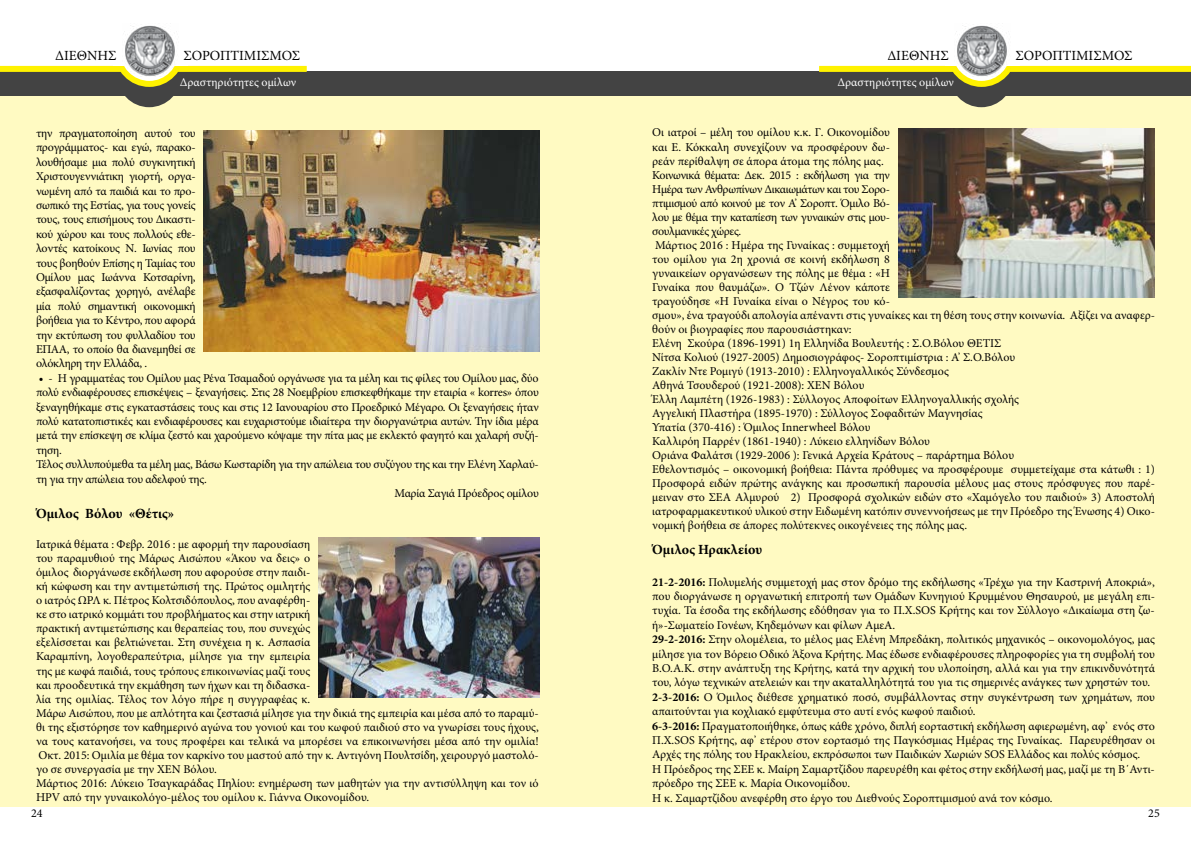
<style>
.page{position:relative;width:1191px;height:842px;background:#fff}
.page>*{position:absolute;margin:0;border:0;box-sizing:border-box;transform-origin:0 0}
.t1{font:14px "Minion Pro";color:#000}
.t2{font:700 14px "Minion Pro";color:#000}
.t3{font:12px/14px "Minion Pro";color:#000}
.t4{font:12px "Minion Pro";letter-spacing:-.02em;color:#000}
.t5{font:12px "Minion Pro";color:#fff}
.s1{font-weight:700}
</style>
<div class="page">
<div style="left:595px;top:88px;width:596px;height:718px;background:#fffac2"></div>
<div style="left:0;top:88px;width:595px;height:718px;background:#fffac2"></div>
<div style="left:595px;top:72px;width:596px;height:24px;background:#434343"></div>
<div style="left:819px;top:66px;width:136px;height:6px;background:#fff200"></div>
<div style="left:1006px;top:66px;width:185px;height:6px;background:#fff200"></div>
<svg style="left:943px;top:65px;width:76px;height:42px"></svg>
<div style="left:945px;top:50px;width:74px;height:16px;background:#fff"></div>
<img style="left:954px;top:25px;width:56px;height:51px">
<div style="left:0;top:72px;width:595px;height:24px;background:#434343"></div>
<div style="left:0;top:66px;width:123px;height:6px;background:#fff200"></div>
<div style="left:177px;top:66px;width:130px;height:6px;background:#fff200"></div>
<svg style="left:111px;top:65px;width:77px;height:42px"></svg>
<div style="left:113px;top:50px;width:74px;height:16px;background:#fff"></div>
<img style="left:122px;top:25px;width:56px;height:51px">
<img style="left:203px;top:130px;width:336px;height:221px">
<img style="left:318px;top:538px;width:221px;height:159px">
<img style="left:899px;top:129px;width:256px;height:168px">
<p class="t1" style="left:55px;top:46px;width:63px">ΔΙΕΘΝΗΣ</p>
<p class="t1" style="left:183px;top:46px;width:118px">ΣΟΡΟΠΤΙΜΙΣΜΟΣ</p>
<p class="t5" style="left:180px;top:74px;width:118px">Δραστηριότητες ομίλων</p>
<p class="t3" style="left:36px;top:126px;width:161px;line-height:14.4px;text-align:justify">την πραγματοποίηση αυτού του προγράμματος- και εγώ, παρακο&shy;λουθήσαμε μια πολύ συγκινητική Χριστουγεννιάτικη γιορτή, οργα&shy;νωμένη από τα παιδιά και το προ&shy;σωπικό της Εστίας, για τους γονείς τους, τους επισήμους του Δικαστι&shy;κού χώρου και τους πολλούς εθε&shy;λοντές κατοίκους Ν. Ιωνίας που τους βοηθούν Επίσης η Ταμίας του Ομίλου μας Ιωάννα Κοτσαρίνη, εξασφαλίζοντας χορηγό, ανέλαβε μία πολύ σημαντική οικονομική βοήθεια για το Κέντρο, που αφορά την εκτύπωση του φυλλαδίου του ΕΠΑΑ, το οποίο θα διανεμηθεί σε ολόκληρη την Ελλάδα, .</p>
<p class="t4" style="left:39px;top:370px;width:501px">• - Η γραμματέας του Ομίλου μας Ρένα Τσαμαδού οργάνωσε για τα μέλη και τις φίλες του Ομίλου μας, δύο</p>
<p class="t4" style="left:36px;top:384px;width:504px">πολύ ενδιαφέρουσες επισκέψεις – ξεναγήσεις. Στις 28 Νοεμβρίου επισκεφθήκαμε την εταιρία « korres» όπου</p>
<p class="t4" style="left:36px;top:399px;width:504px">ξεναγηθήκαμε στις εγκαταστάσεις τους και στις 12 Ιανουαρίου στο Προεδρικό Μέγαρο. Οι ξεναγήσεις ήταν</p>
<p class="t4" style="left:36px;top:413px;width:504px">πολύ κατατοπιστικές και ενδιαφέρουσες και ευχαριστούμε ιδιαίτερα την διοργανώτρια αυτών. Την ίδια μέρα</p>
<p class="t4" style="left:36px;top:427px;width:504px">μετά την επίσκεψη σε κλίμα ζεστό και χαρούμενο κόψαμε την πίτα μας με εκλεκτό φαγητό και χαλαρή συζή-</p>
<p class="t3" style="left:36px;top:443px;width:27px">τηση.</p>
<p class="t4" style="left:36px;top:456px;width:504px">Τέλος συλλυπούμεθα τα μέλη μας, Βάσω Κωσταρίδη για την απώλεια του συζύγου της και την Ελένη Χαρλαύ-</p>
<p class="t4" style="left:36px;top:471px;width:172px">τη για την απώλεια του αδελφού της.</p>
<p class="t4" style="left:394px;top:485px;width:146px">Μαρία Σαγιά Πρόεδρος ομίλου</p>
<p class="t2" style="left:36px;top:503px;width:140px">Όμιλος Βόλου «Θέτις»</p>
<p class="t3" style="left:36px;top:538px;width:504px">Ιατρικά θέματα : Φεβρ. 2016 : με αφορμή την παρουσίαση<br>του παραμυθιού της Μάρως Αισώπου «Άκου να δεις» ο<br>όμιλος διοργάνωσε εκδήλωση που αφορούσε στην παιδι-<br>κή κώφωση και την αντιμετώπισή της. Πρώτος ομιλητής<br>ο ιατρός ΩΡΛ κ. Πέτρος Κολτσιδόπουλος, που αναφέρθη-<br>κε στο ιατρικό κομμάτι του προβλήματος και στην ιατρική<br>πρακτική αντιμετώπισης και θεραπείας του, που συνεχώς<br>εξελίσσεται και βελτιώνεται. Στη συνέχεια η κ. Ασπασία<br>Καραμπίνη, λογοθεραπεύτρια, μίλησε για την εμπειρία<br>της με κωφά παιδιά, τους τρόπους επικοινωνίας μαζί τους<br>και προοδευτικά την εκμάθηση των ήχων και τη διδασκα-<br>λία της ομιλίας. Τέλος τον λόγο πήρε η συγγραφέας κ.<br>Μάρω Αισώπου, που με απλότητα και ζεστασιά μίλησε για την δικιά της εμπειρία και μέσα από το παραμύ&shy;θι της εξιστόρησε τον καθημερινό αγώνα του γονιού και του κωφού παιδιού στο να γνωρίσει τους ήχους, να τους κατανοήσει, να τους προφέρει και τελικά να μπορέσει να επικοινωνήσει μέσα από την ομιλία!<br>Οκτ. 2015: Ομιλία με θέμα τον καρκίνο του μαστού από την κ. Αντιγόνη Πουλτσίδη, χειρουργό μαστολό&shy;γο σε συνεργασία με την ΧΕΝ Βόλου.<br>Μάρτιος 2016: Λύκειο Τσαγκαράδας Πηλίου: ενημέρωση των μαθητών για την αντισύλληψη και τον ιό HPV από την γυναικολόγο-μέλος του ομίλου κ. Γιάννα Οικονομίδου.</p>
<p class="t1" style="left:887px;top:46px;width:63px">ΔΙΕΘΝΗΣ</p>
<p class="t1" style="left:1015px;top:46px;width:118px">ΣΟΡΟΠΤΙΜΙΣΜΟΣ</p>
<p class="t5" style="left:837px;top:74px;width:118px">Δραστηριότητες ομίλων</p>
<p class="t3" style="left:652px;top:126px;width:504px">Οι ιατροί – μέλη του ομίλου κ.κ. Γ. Οικονομίδου<br>και Ε. Κόκκαλη συνεχίζουν να προσφέρουν δω-<br>ρεάν περίθαλψη σε άπορα άτομα της πόλης μας.<br>Κοινωνικά θέματα: Δεκ. 2015 : εκδήλωση για την<br>Ημέρα των Ανθρωπίνων Δικαιωμάτων και του Σορο-<br>πτιμισμού από κοινού με τον Α’ Σοροπτ. Όμιλο Βό-<br>λου με θέμα την καταπίεση των γυναικών στις μου-<br>σουλμανικές χώρες.<br>Μάρτιος 2016 : Ημέρα της Γυναίκας : συμμετοχή<br>του ομίλου για 2η χρονιά σε κοινή εκδήλωση 8<br>γυναικείων οργανώσεων της πόλης με θέμα : «Η<br>Γυναίκα που θαυμάζω». Ο Τζών Λένον κάποτε<br>τραγούδησε «Η Γυναίκα είναι ο Νέγρος του κό-<br>σμου», ένα τραγούδι απολογία απέναντι στις γυναίκες και τη θέση τους στην κοινωνία. Αξίζει να αναφερ&shy;θούν οι βιογραφίες που παρουσιάστηκαν:<br>Ελένη Σκούρα (1896-1991) 1η Ελληνίδα Βουλευτής : Σ.Ο.Βόλου ΘΕΤΙΣ<br>Νίτσα Κολιού (1927-2005) Δημοσιογράφος- Σοροπτιμίστρια : Α’ Σ.Ο.Βόλου<br>Ζακλίν Ντε Ρομιγύ (1913-2010) : Ελληνογαλλικός Σύνδεσμος<br>Αθηνά Τσουδερού (1921-2008): ΧΕΝ Βόλου<br>Έλλη Λαμπέτη (1926-1983) : Σύλλογος Αποφοίτων Ελληνογαλλικής σχολής<br>Αγγελική Πλαστήρα (1895-1970) : Σύλλογος Σοφαδιτών Μαγνησίας<br>Υπατία (370-416) : Όμιλος Innerwheel Βόλου<br>Καλλιρόη Παρρέν (1861-1940) : Λύκειο ελληνίδων Βόλου<br>Οριάνα Φαλάτσι (1929-2006 ): Γενικά Αρχεία Κράτους – παράρτημα Βόλου<br>Εθελοντισμός – οικονομική βοήθεια: Πάντα πρόθυμες να προσφέρουμε συμμετείχαμε στα κάτωθι : 1)<br>Προσφορά ειδών πρώτης ανάγκης και προσωπική παρουσία μέλους μας στους πρόσφυγες που παρέ&shy;μειναν στο ΣΕΑ Αλμυρού 2) Προσφορά σχολικών ειδών στο «Χαμόγελο του παιδιού» 3) Αποστολή ιατροφαρμακευτικού υλικού στην Ειδωμένη κατόπιν συνεννοήσεως με την Πρόεδρο της Ένωσης 4) Οικο&shy;νομική βοήθεια σε άπορες πολύτεκνες οικογένειες της πόλης μας.</p>
<p class="t2" style="left:652px;top:540px;width:111px">Όμιλος Ηρακλείου</p>
<p class="t3" style="left:652px;top:575px;width:504px;line-height:14.4px"><span class="s1">21-2-2016:</span> Πολυμελής συμμετοχή μας στον δρόμο της εκδήλωσης «Τρέχω για την Καστρινή Αποκριά», που διοργάνωσε η οργανωτική επιτροπή των Ομάδων Κυνηγιού Κρυμμένου Θησαυρού, με μεγάλη επι&shy;τυχία. Τα έσοδα της εκδήλωσης εδόθησαν για το Π.Χ.SOS Κρήτης και τον Σύλλογο «Δικαίωμα στη ζω&shy;ή»-Σωματείο Γονέων, Κηδεμόνων και φίλων ΑμεΑ.<br><span class="s1">29-2-2016:</span> Στην ολομέλεια, το μέλος μας Ελένη Μπρεδάκη, πολιτικός μηχανικός – οικονομολόγος, μας μίλησε για τον Βόρειο Οδικό Άξονα Κρήτης. Μας έδωσε ενδιαφέρουσες πληροφορίες για τη συμβολή του Β.Ο.Α.Κ. στην ανάπτυξη της Κρήτης, κατά την αρχική του υλοποίηση, αλλά και για την επικινδυνότητά του, λόγω τεχνικών ατελειών και την ακαταλληλότητά του για τις σημερινές ανάγκες των χρηστών του.<br><span class="s1">2-3-2016:</span> Ο Όμιλος διέθεσε χρηματικό ποσό, συμβάλλοντας στην συγκέντρωση των χρημάτων, που απαιτούνται για κοχλιακό εμφύτευμα στο αυτί ενός κωφού παιδιού.<br><span class="s1">6-3-2016:</span> Πραγματοποιήθηκε, όπως κάθε χρόνο, διπλή εορταστική εκδήλωση αφιερωμένη, αφ’ ενός στο Π.Χ.SOS Κρήτης, αφ’ ετέρου στον εορτασμό της Παγκόσμιας Ημέρας της Γυναίκας. Παρευρέθησαν οι Αρχές της πόλης του Ηρακλείου, εκπρόσωποι των Παιδικών Χωριών SOS Eλλάδος και πολύς κόσμος.<br>Η Πρόεδρος της ΣΕΕ κ. Μαίρη Σαμαρτζίδου παρευρέθη και φέτος στην εκδήλωσή μας, μαζί με τη Β΄Αντι&shy;πρόεδρο της ΣΕΕ κ. Μαρία Οικονομίδου.<br>Η κ. Σαμαρτζίδου ανεφέρθη στο έργο του Διεθνούς Σοροπτιμισμού ανά τον κόσμο.</p>
<p class="t3" style="left:31px;top:806px;width:13px">24</p>
<p class="t3" style="left:1148px;top:806px;width:13px">25</p>
</div>
